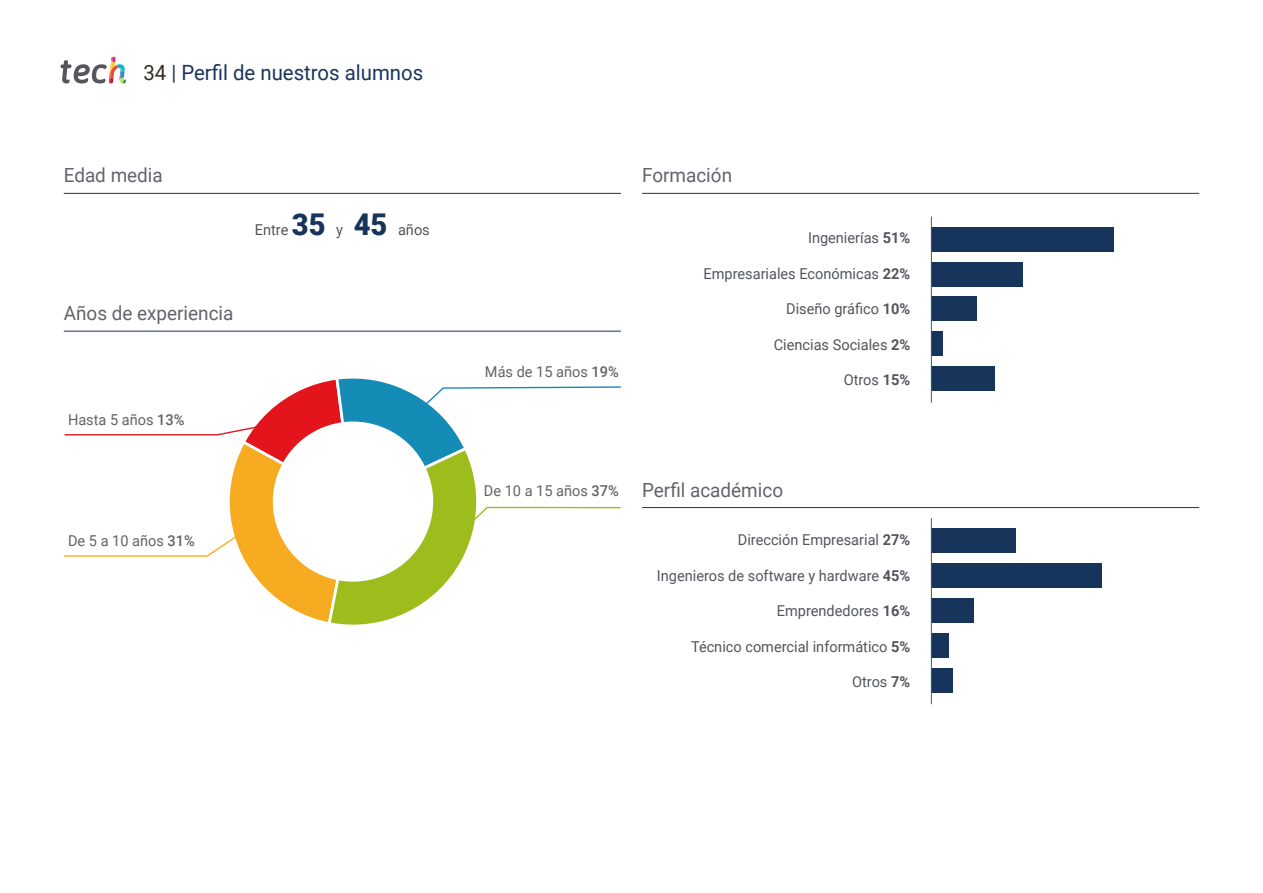
<style>
.page{position:relative;width:1263px;height:893px;background:#fff}
.page>*{position:absolute;margin:0;border:0;box-sizing:border-box;transform-origin:0 0}
.t1{font:21px "Roboto";color:#1a355c}
.t2{font:19.5px "Roboto";color:#61646a}
.t3{font:15px "Roboto";color:#52555b}
.t4{font:15px "Roboto";color:#636363}
.s1{color:#312e20}
.s2{font-weight:900;font-size:30px;color:#17355b}
.s3{font-weight:500}
.s4{font-weight:700}
</style>
<div class="page">
<svg style="left:61px;top:57px;width:65px;height:27px"></svg>
<div style="left:931px;top:262px;width:92px;height:24px;background:#17355b"></div>
<hr style="left:64px;top:193px;width:557px;height:1px;background:#17355b">
<hr style="left:64px;top:331px;width:557px;height:1px;background:#17355b">
<svg style="left:64px;top:378px;width:557px;height:247px"></svg>
<hr style="left:642px;top:193px;width:557px;height:1px;background:#17355b">
<div style="left:931px;top:227px;width:183px;height:25px;background:#17355b"></div>
<div style="left:931px;top:296px;width:46px;height:25px;background:#17355b"></div>
<div style="left:931px;top:331px;width:12px;height:25px;background:#17355b"></div>
<div style="left:931px;top:366px;width:64px;height:25px;background:#17355b"></div>
<hr style="left:931px;top:217px;width:1px;height:186px;background:#52555b">
<div style="left:931px;top:563px;width:170px;height:25px;background:#17355b"></div>
<hr style="left:642px;top:507px;width:557px;height:1px;background:#17355b">
<div style="left:931px;top:528px;width:85px;height:25px;background:#17355b"></div>
<div style="left:931px;top:598px;width:43px;height:25px;background:#17355b"></div>
<div style="left:931px;top:633px;width:18px;height:25px;background:#17355b"></div>
<div style="left:931px;top:668px;width:21px;height:24px;background:#17355b"></div>
<hr style="left:931px;top:518px;width:1px;height:186px;background:#52555b">
<h1 class="t1" style="left:144px;top:57px;width:281px"><span class="s1">34</span> | Perfil de nuestros alumnos</h1>
<h2 class="t2" style="left:64px;top:161px;width:101px">Edad media</h2>
<p class="t3" style="left:255px;top:219px;width:176px">Entre <span class="s2">35</span> y <span class="s2">45</span> años</p>
<h2 class="t2" style="left:64px;top:300px;width:171px">Años de experiencia</h2>
<p class="t4" style="left:68px;top:409px;width:118px">Hasta 5 años <span class="s3">13%</span></p>
<p class="t4" style="left:68px;top:530px;width:128px">De 5 a 10 años <span class="s3">31%</span></p>
<p class="t4" style="left:485px;top:361px;width:135px">Más de 15 años <span class="s3">19%</span></p>
<h2 class="t2" style="left:642px;top:161px;width:92px">Formación</h2>
<p class="t3" style="left:808px;top:228px;width:104px">Ingenierías <span class="s4">51%</span></p>
<p class="t3" style="left:704px;top:263px;width:208px">Empresariales Económicas <span class="s4">22%</span></p>
<p class="t3" style="left:786px;top:299px;width:125px">Diseño gráfico <span class="s4">10%</span></p>
<p class="t3" style="left:774px;top:334px;width:138px">Ciencias Sociales <span class="s4">2%</span></p>
<p class="t3" style="left:844px;top:370px;width:68px">Otros <span class="s4">15%</span></p>
<p class="t4" style="left:484px;top:480px;width:136px">De 10 a 15 años <span class="s3">37%</span></p>
<h2 class="t2" style="left:642px;top:476px;width:142px">Perfil académico</h2>
<p class="t3" style="left:738px;top:529px;width:174px">Dirección Empresarial <span class="s4">27%</span></p>
<p class="t3" style="left:657px;top:565px;width:255px">Ingenieros de software y hardware <span class="s4">45%</span></p>
<p class="t3" style="left:777px;top:600px;width:135px">Emprendedores <span class="s4">16%</span></p>
<p class="t3" style="left:691px;top:636px;width:221px">Técnico comercial informático <span class="s4">5%</span></p>
<p class="t3" style="left:852px;top:671px;width:59px">Otros <span class="s4">7%</span></p>
</div>
